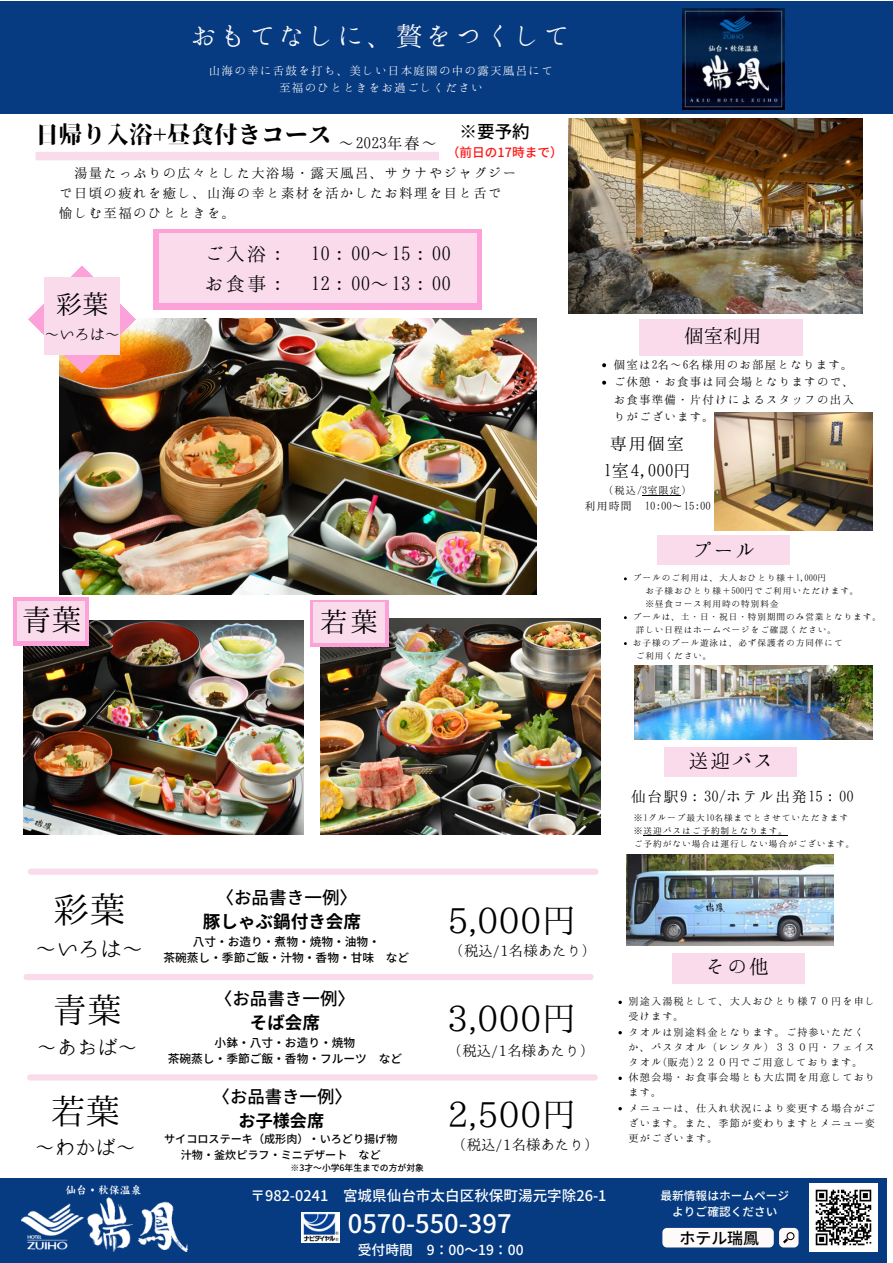
<style>
.page{position:relative;width:893px;height:1263px;background:#fff}
.page>*{position:absolute;margin:0;border:0;box-sizing:border-box;transform-origin:0 0}
.t1{font:36.08px "Harenosora Mincho";color:#000}
.t2{font:34.65px "Harenosora Mincho";color:#000}
.t3{font:34.58px "Harenosora Mincho";letter-spacing:.005em;color:#000}
.t4{font:30.3px "Hannari Mincho";color:#000}
.t5{font:29.92px "Harenosora Mincho";color:#000}
.t6{font:29.4px "Hannari Mincho";color:#fefafa}
.t7{font:26.4px "Harenosora Mincho";color:#000}
.t8{font:500 25.5px "Noto Sans JP";color:#fff}
.t9{font:23.48px "Soukou Mincho";color:#000}
.t10{font:21.75px "Hannari Mincho";color:#000}
.t11{font:21.6px "Harenosora Mincho";color:#000}
.t12{font:21.23px/29.5px "Hannari Mincho";color:#000}
.t13{font:20.17px "Harenosora Mincho";color:#000}
.t14{font:19.27px "Harenosora Mincho";color:#000}
.t15{font:18.98px/26.3px "Hannari Mincho";color:#000;text-align:center}
.t16{font:500 17.55px "Noto Sans JP";color:#000}
.t17{font:700 17.55px "Noto Sans JP";color:#000}
.t18{font:500 17.4px "Noto Sans JP";color:#000}
.t19{font:17.25px "Hannari Mincho";color:#000}
.t20{font:700 17.1px "Noto Sans JP";color:#000}
.t21{font:16.35px "Hannari Mincho";color:#000}
.t22{font:500 15.9px "Noto Sans JP";color:#000}
.t23{font:15.15px "Harenosora Mincho";color:#000}
.t24{font:14.77px/19.6px "Hannari Mincho";color:#000}
.t25{font:500 14.55px "Noto Sans JP";color:#fff}
.t26{font:14.4px "Harenosora Mincho";color:#000}
.t27{font:500 13.8px "Noto Sans JP";color:#fff}
.t28{font:12.75px/17.6px "Hannari Mincho";color:#fefafa;text-align:center}
.t29{font:12.67px/17.5px "Hannari Mincho";color:#000}
.t30{font:500 12.67px "Noto Sans JP";color:#ff1616}
.t31{font:12px "Hannari Mincho";color:#000}
.t32{font:500 11.7px/16px "Noto Sans JP";color:#000;text-align:center}
.t33{font:500 11.7px/15.5px "Noto Sans JP";color:#fff;text-align:center}
.t34{font:11.25px/15.2px "Hannari Mincho";color:#000}
.t35{font:500 11.1px/15.2px "Noto Sans JP";color:#000;text-align:center}
.t36{font:9.6px/13px "Hannari Mincho";color:#000}
.t37{font:500 8.85px "Noto Sans JP";color:#000}
</style>
<div class="page">
<div style="left:0;top:1178px;width:886px;height:85px;background:#063b82"></div>
<img style="left:809px;top:1183px;width:68px;height:68px">
<img style="left:301px;top:1212px;width:38px;height:30px">
<svg style="left:662px;top:1227px;width:137px;height:21px"></svg>
<div style="left:662px;top:1228px;width:112px;height:19px;background:#fefafa;border-radius:5px"></div>
<img style="left:22px;top:1186px;width:165px;height:66px">
<div style="left:154px;top:229px;width:328px;height:81px;background:#fda2d9"></div>
<img style="left:59px;top:319px;width:477px;height:275px">
<svg style="left:28px;top:266px;width:108px;height:107px"></svg>
<div style="left:44px;top:278px;width:76px;height:77px;background:#fadbeb"></div>
<div style="left:27px;top:974px;width:563px;height:6px;background:#fadbeb"></div>
<div style="left:30px;top:1074px;width:565px;height:6px;background:#fadbeb"></div>
<div style="left:639px;top:319px;width:163px;height:36px;background:#fadbeb"></div>
<div style="left:159px;top:233px;width:318px;height:70px;background:#fadbeb"></div>
<img style="left:568px;top:118px;width:295px;height:196px">
<img style="left:626px;top:854px;width:207px;height:91px">
<img style="left:714px;top:413px;width:158px;height:117px">
<div style="left:0;top:1px;width:893px;height:112px;background:#063b82"></div>
<div style="left:36px;top:152px;width:403px;height:8px;background:#fadbeb"></div>
<img style="left:682px;top:9px;width:102px;height:101px">
<div style="left:657px;top:535px;width:132px;height:29px;background:#fadbeb"></div>
<img style="left:24px;top:621px;width:280px;height:213px">
<div style="left:14px;top:597px;width:75px;height:48px;background:#fda2d9"></div>
<div style="left:18px;top:601px;width:67px;height:39px;background:#fadbeb"></div>
<img style="left:320px;top:619px;width:280px;height:216px">
<svg style="left:310px;top:600px;width:78px;height:46px"></svg>
<div style="left:313px;top:603px;width:72px;height:40px;background:#fadbeb"></div>
<img style="left:635px;top:666px;width:237px;height:73px">
<div style="left:664px;top:747px;width:132px;height:30px;background:#fadbeb"></div>
<div style="left:672px;top:954px;width:132px;height:29px;background:#fadbeb"></div>
<div style="left:31px;top:868px;width:564px;height:7px;background:#fadbeb"></div>
<hr style="left:642px;top:495px;width:39px;height:1px;background:#000">
<svg style="left:602px;top:363px;width:4px;height:4px"></svg>
<svg style="left:602px;top:381px;width:4px;height:4px"></svg>
<hr style="left:643px;top:835px;width:145px;height:1px;background:#000">
<svg style="left:618px;top:1001px;width:4px;height:3px"></svg>
<svg style="left:618px;top:1031px;width:4px;height:3px"></svg>
<svg style="left:618px;top:1076px;width:4px;height:4px"></svg>
<svg style="left:618px;top:1107px;width:4px;height:3px"></svg>
<h3 class="t6" style="left:190px;top:20px;width:384px">おもてなしに、贅をつくして</h3>
<h3 class="t28" style="left:209px;top:61px;width:347px">山海の幸に舌鼓を打ち、美しい日本庭園の中の露天風呂にて至福のひとときをお過ごしください</h3>
<h3 class="t9" style="left:35px;top:123px;width:298px">日帰り入浴+昼食付きコース</h3>
<h3 class="t16" style="left:459px;top:118px;width:72px">※要予約</h3>
<h3 class="t30" style="left:447px;top:143px;width:117px">（前日の17時まで）</h3>
<h3 class="t19" style="left:338px;top:133px;width:97px">～ 2023年春～</h3>
<h3 class="t24" style="left:59px;top:163px;width:460px;text-indent:15px">湯量たっぷりの広々とした大浴場・露天風呂、サウナやジャグジーで日頃の疲れを癒し、山海の幸と素材を活かしたお料理を目と舌で愉しむ至福のひとときを。</h3>
<h3 class="t12" style="left:205px;top:238px;width:248px">ご入浴： 10：00～ 15：00お食事： 12：00～ 13：00</h3>
<h3 class="t7" style="left:56px;top:291px;width:54px">彩葉</h3>
<h3 class="t23" style="left:44px;top:326px;width:74px">～いろは～</h3>
<h3 class="t14" style="left:684px;top:326px;width:75px">個室利用</h3>
<h3 class="t29" style="left:613px;top:355px;width:243px">個室は2名～6名様用のお部屋となります。ご休憩・お食事は同会場となりますので、お食事準備・片付けによるスタッフの出入りがございます。</h3>
<h3 class="t5" style="left:21px;top:605px;width:61px">青葉</h3>
<h3 class="t4" style="left:320px;top:605px;width:62px">若葉</h3>
<h3 class="t15" style="left:603px;top:430px;width:91px">専用個室<br>1室4,000円</h3>
<p class="t34" style="left:603px;top:482px;width:91px">（税込/3室限定）</p>
<p class="t31" style="left:585px;top:500px;width:127px">利用時間 10:00～ 15:00</p>
<h3 class="t10" style="left:692px;top:539px;width:67px">プール</h3>
<p class="t36" style="left:633px;top:571px;width:195px">プールのご利用は、大人おひとり様＋1,000円</p>
<p class="t36" style="left:633px;top:610px;width:250px">プールは、土・日・祝日・特別期間のみ営業となります。</p>
<p class="t36" style="left:633px;top:636px;width:212px">お子様のプール遊泳は、必ず保護者の方同伴にて</p>
<p class="t36" style="left:645px;top:584px;width:216px">お子様おひとり様＋500円でご利用いただけます。※昼食コース利用時の特別料金</p>
<p class="t36" style="left:636px;top:623px;width:203px">詳しい日程はホームページをご確認ください。</p>
<p class="t36" style="left:636px;top:649px;width:78px">ご利用ください。</p>
<h1 class="t1" style="left:53px;top:891px;width:74px">彩葉</h1>
<h3 class="t11" style="left:35px;top:938px;width:105px">～いろは～</h3>
<h2 class="t2" style="left:53px;top:993px;width:71px">青葉</h2>
<h3 class="t13" style="left:37px;top:1037px;width:98px">～あおば～</h3>
<h2 class="t2" style="left:51px;top:1093px;width:71px">若葉</h2>
<h3 class="t13" style="left:35px;top:1137px;width:98px">～わかば～</h3>
<h3 class="t16" style="left:216px;top:883px;width:131px">〈お品書き一例〉</h3>
<h3 class="t17" style="left:203px;top:908px;width:160px">豚しゃぶ鍋付き会席</h3>
<p class="t32" style="left:163px;top:933px;width:247px">八寸・お造り・煮物・焼物・油物・<br>茶碗蒸し・季節ご飯・汁物・香物・甘味 など</p>
<h3 class="t16" style="left:215px;top:984px;width:131px">〈お品書き一例〉</h3>
<h3 class="t17" style="left:250px;top:1008px;width:72px">そば会席</h3>
<p class="t32" style="left:168px;top:1034px;width:236px">小鉢・八寸・お造り・焼物<br>茶碗蒸し・季節ご飯・香物・フルーツ など</p>
<h3 class="t18" style="left:213px;top:1083px;width:130px">〈お品書き一例〉</h3>
<h3 class="t20" style="left:239px;top:1107px;width:87px">お子様会席</h3>
<p class="t35" style="left:164px;top:1131px;width:235px">サイコロステーキ（成形肉）・いろどり揚げ物汁物・釜炊ピラフ・ミニデザート など</p>
<p class="t37" style="left:290px;top:1161px;width:135px">※3才～小学6年生までの方が対象</p>
<h3 class="t3" style="left:447px;top:902px;width:131px">5,000円</h3>
<h3 class="t26" style="left:449px;top:943px;width:147px">（税込/1名様あたり）</h3>
<h3 class="t3" style="left:447px;top:1001px;width:131px">3,000円</h3>
<h3 class="t26" style="left:448px;top:1043px;width:147px">（税込/1名様あたり）</h3>
<h3 class="t3" style="left:447px;top:1096px;width:131px">2,500円</h3>
<h3 class="t26" style="left:452px;top:1137px;width:147px">（税込/1名様あたり）</h3>
<h3 class="t10" style="left:689px;top:748px;width:88px">送迎バス</h3>
<h3 class="t21" style="left:631px;top:787px;width:224px">仙台駅9：30/ホテル出発15：00</h3>
<p class="t36" style="left:634px;top:811px;width:223px">※1グループ最大10名様までとさせていただきます※送迎バスはご予約制となります。<br>ご予約がない場合は運行しない場合がございます。</p>
<h3 class="t10" style="left:705px;top:955px;width:67px">その他</h3>
<p class="t34" style="left:628px;top:993px;width:249px">別途入湯税として、大人おひとり様７０円を申し受けます。<br>タオルは別途料金となります。ご持参いただくか、バスタオル（レンタル）３３０円・フェイスタオル(販売)２２０円でご用意しております。休憩会場・お食事会場とも大広間を用意しております。<br>メニューは、仕入れ状況により変更する場合がございます。また、季節が変わりますとメニュー変更がございます。</p>
<h3 class="t25" style="left:250px;top:1184px;width:358px">〒982-0241 宮城県仙台市太白区秋保町湯元字除26-1</h3>
<h3 class="t8" style="left:348px;top:1203px;width:165px">0570-550-397</h3>
<h3 class="t27" style="left:358px;top:1239px;width:167px">受付時間 9：00～19：00</h3>
<p class="t33" style="left:660px;top:1187px;width:130px">最新情報はホームページよりご確認ください</p>
<h3 class="t22" style="left:679px;top:1225px;width:81px">ホテル瑞鳳</h3>
</div>
